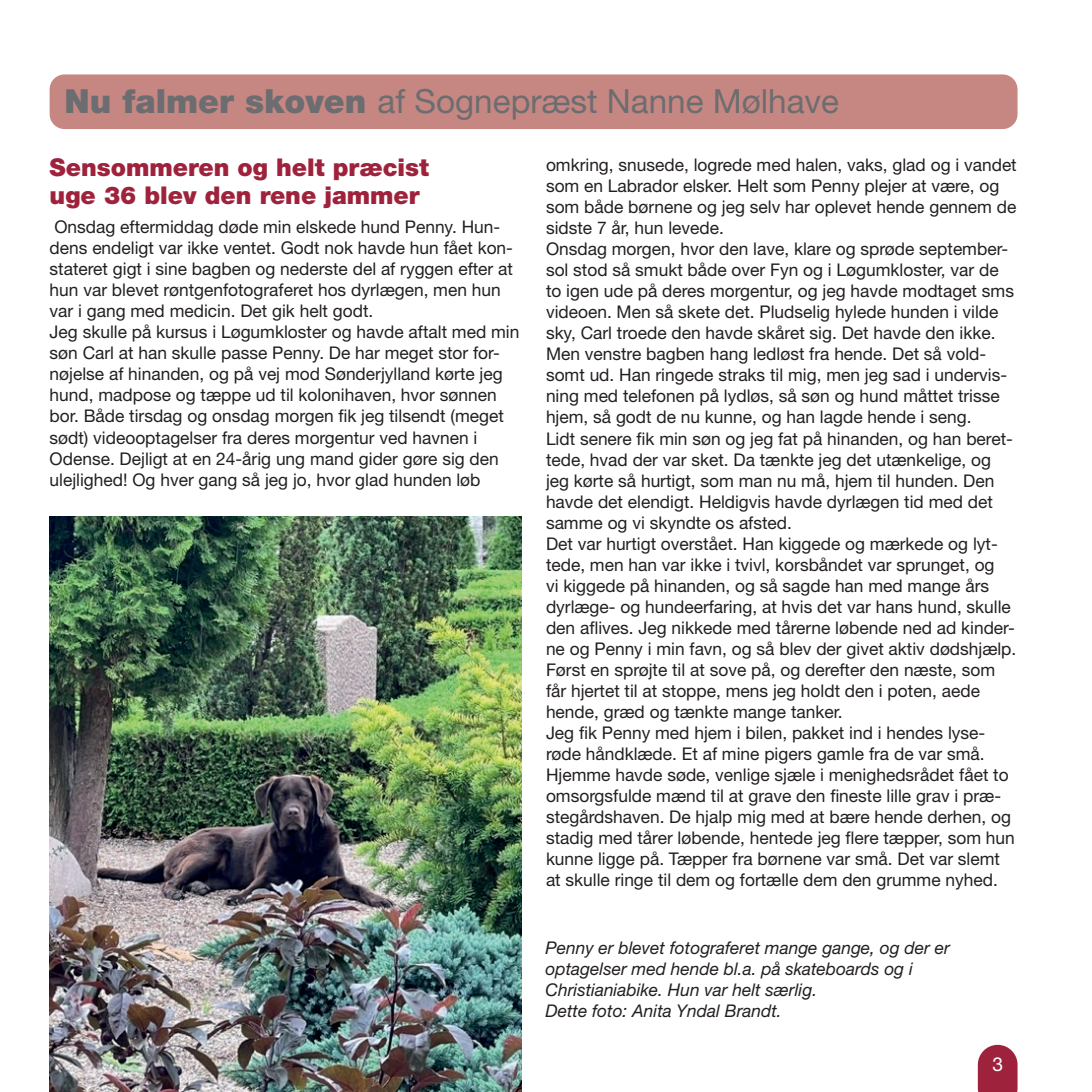
<style>
.page{position:relative;width:1092px;height:1092px;background:#fff}
.page>*{position:absolute;margin:0;border:0;box-sizing:border-box;transform-origin:0 0}
.t1{font:33.25px "Helvetica Neue LT Std";color:#6c6d70}
.t2{font:900 24.5px/28px "Helvetica Neue LT Std";color:#9f223c}
.t3{font:19.25px "Helvetica Neue LT Std";color:#fff}
.t4{font:17.5px/21px "Helvetica Neue LT Std";color:#231f20}
.t5{font:italic 17.5px/21px "Helvetica Neue LT Std";color:#231f20}
.s1{font-weight:900}
</style>
<div class="page">
<svg style="left:977px;top:1044px;width:40px;height:47px"></svg>
<div style="left:50px;top:74px;width:967px;height:55px;background:#c68783;border-radius:15px"></div>
<img style="left:50px;top:516px;width:471px;height:575px">
<h1 class="t1" style="left:64px;top:81px;width:776px"><span class="s1">Nu falmer skoven</span> af Sognepræst Nanne Mølhave</h1>
<p class="t4" style="left:546px;top:154px;width:472px">omkring, snusede, logrede med halen, vaks, glad og i vandet som en Labrador elsker. Helt som Penny plejer at være, og som både børnene og jeg selv har oplevet hende gennem de sidste 7 år, hun levede.<br>Onsdag morgen, hvor den lave, klare og sprøde september&shy;sol stod så smukt både over Fyn og i Løgumkloster, var de to igen ude på deres morgentur, og jeg havde modtaget sms videoen. Men så skete det. Pludselig hylede hunden i vilde sky, Carl troede den havde skåret sig. Det havde den ikke.<br>Men venstre bagben hang ledløst fra hende. Det så vold&shy;somt ud. Han ringede straks til mig, men jeg sad i undervis&shy;ning med telefonen på lydløs, så søn og hund måttet trisse hjem, så godt de nu kunne, og han lagde hende i seng.<br>Lidt senere fik min søn og jeg fat på hinanden, og han beret&shy;tede, hvad der var sket. Da tænkte jeg det utænkelige, og jeg kørte så hurtigt, som man nu må, hjem til hunden. Den havde det elendigt. Heldigvis havde dyrlægen tid med det samme og vi skyndte os afsted.<br>Det var hurtigt overstået. Han kiggede og mærkede og lyt&shy;tede, men han var ikke i tvivl, korsbåndet var sprunget, og<br>vi kiggede på hinanden, og så sagde han med mange års dyrlæge- og hundeerfaring, at hvis det var hans hund, skulle den aflives. Jeg nikkede med tårerne løbende ned ad kinder&shy;ne og Penny i min favn, og så blev der givet aktiv dødshjælp.<br>Først en sprøjte til at sove på, og derefter den næste, som får hjertet til at stoppe, mens jeg holdt den i poten, aede hende, græd og tænkte mange tanker.<br>Jeg fik Penny med hjem i bilen, pakket ind i hendes lyse&shy;røde håndklæde. Et af mine pigers gamle fra de var små.<br>Hjemme havde søde, venlige sjæle i menighedsrådet fået to omsorgsfulde mænd til at grave den fineste lille grav i præ&shy;stegårdshaven. De hjalp mig med at bære hende derhen, og stadig med tårer løbende, hentede jeg flere tæpper, som hun kunne ligge på. Tæpper fra børnene var små. Det var slemt at skulle ringe til dem og fortælle dem den grumme nyhed.</p>
<h2 class="t2" style="left:50px;top:153px;width:381px">Sensommeren og helt præcist uge 36 blev den rene jammer</h2>
<p class="t4" style="left:50px;top:216px;width:471px">Onsdag eftermiddag døde min elskede hund Penny. Hun&shy;dens endeligt var ikke ventet. Godt nok havde hun fået kon&shy;stateret gigt i sine bagben og nederste del af ryggen efter at hun var blevet røntgenfotograferet hos dyrlægen, men hun var i gang med medicin. Det gik helt godt.<br>Jeg skulle på kursus i Løgumkloster og havde aftalt med min søn Carl at han skulle passe Penny. De har meget stor for&shy;nøjelse af hinanden, og på vej mod Sønderjylland kørte jeg hund, madpose og tæppe ud til kolonihaven, hvor sønnen bor. Både tirsdag og onsdag morgen fik jeg tilsendt (meget sødt) videooptagelser fra deres morgentur ved havnen i Odense. Dejligt at en 24-årig ung mand gider gøre sig den ulejlighed! Og hver gang så jeg jo, hvor glad hunden løb</p>
<p class="t5" style="left:545px;top:937px;width:406px">Penny er blevet fotograferet mange gange, og der er optagelser med hende bl.a. på skateboards og i Christianiabike. Hun var helt særlig.<br>Dette foto: Anita Yndal Brandt.</p>
<p class="t3" style="left:992px;top:1052px;width:12px">3</p>
</div>
